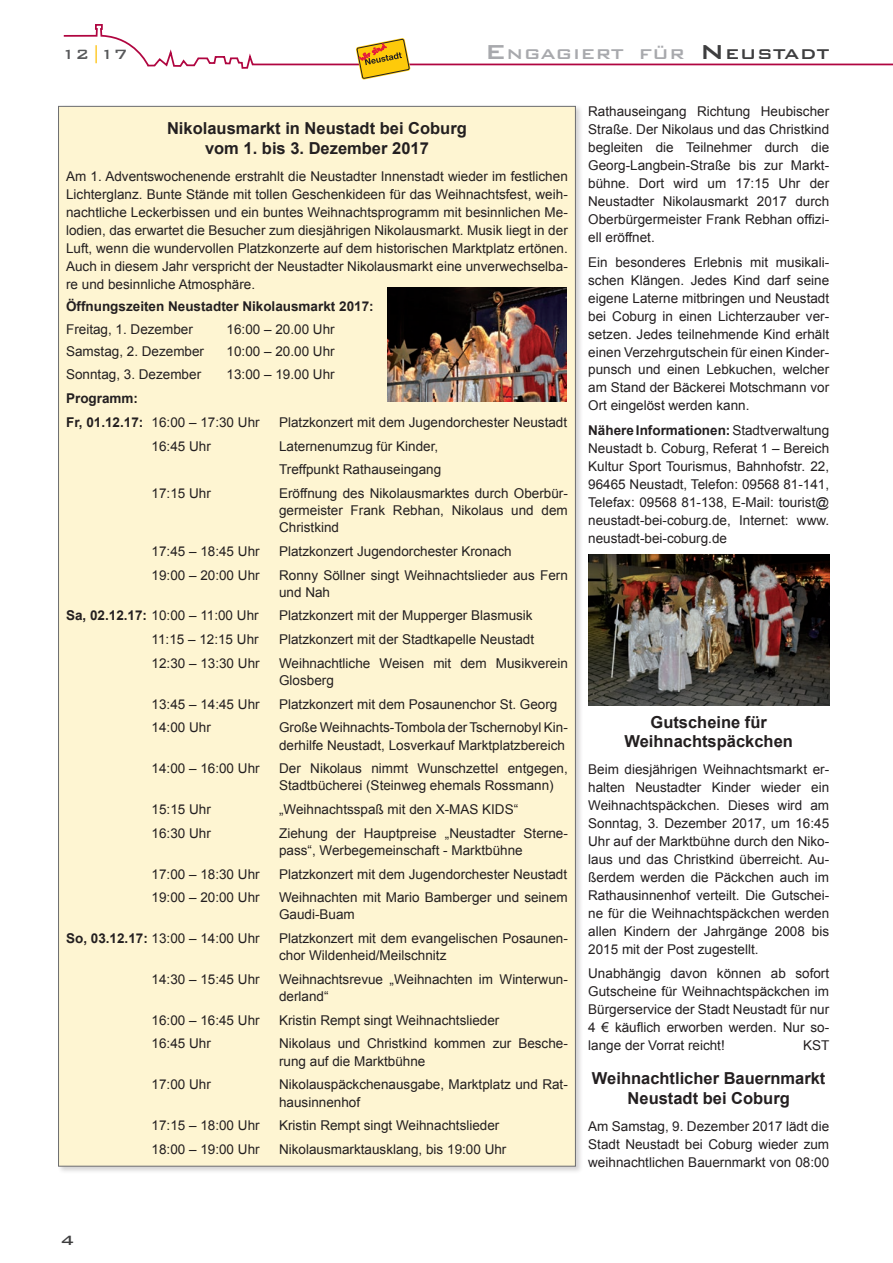
<style>
.page{position:relative;width:893px;height:1263px;background:#fff}
.page>*{position:absolute;margin:0;border:0;box-sizing:border-box;transform-origin:0 0}
.t1{font:500 18.9px "Bank Gothic BT";color:#a8a9ad;scale:1.06 1}
.t2{font:500 18px "Bank Gothic BT";color:#57585a}
.t3{font:500 18px "Bank Gothic BT";color:#3e3e3f}
.Zwischenüberschrift{font:700 16.5px/19.8px "Arial";color:#231f20;text-align:center}
.Grundtext{font:13.5px/18px "Arial";color:#231f20}
.Grundtext-2{font:700 13.5px "Arial";color:#231f20}
.s1{color:#fec210}
.s2{font-size:27px}
.s3{font-size:27px;color:#3e3e3f}
.s4{color:#3e3e3f}
.s5{font-weight:700}
</style>
<div class="page">
<svg style="left:63px;top:24px;width:830px;height:45px"></svg>
<svg style="left:356px;top:38px;width:54px;height:42px"></svg>
<div style="left:57px;top:105px;width:526px;height:1069px;background:#231f20;opacity:.2"></div>
<div style="left:58px;top:106px;width:517px;height:1060px;background:#fef5d2;border:1px solid #6c6d70"></div>
<img style="left:387px;top:288px;width:180px;height:114px">
<img style="left:589px;top:554px;width:240px;height:152px">
<h2 class="t2" style="left:62px;top:44px;width:68px">12<span class="s1">|</span>17</h2>
<h1 class="t1" style="left:485px;top:44px;width:326px"><span class="s2">E</span>ngagiert für <span class="s3">N</span> <span class="s4">eustadt</span></h1>
<p class="Zwischenüberschrift" style="left:167px;top:119px;width:301px">Nikolausmarkt in Neustadt bei Coburg vom 1. bis 3. Dezember 2017</p>
<p class="Grundtext" style="left:66px;top:167px;width:503px;text-align:justify">Am 1. Adventswochenende erstrahlt die Neustadter Innenstadt wieder im festlichen Lichterglanz. Bunte Stände mit tollen Geschenkideen für das Weihnachtsfest, weih&shy;nachtliche Leckerbissen und ein buntes Weihnachtsprogramm mit besinnlichen Me&shy;lodien, das erwartet die Besucher zum diesjährigen Nikolausmarkt. Musik liegt in der Luft, wenn die wundervollen Platzkonzerte auf dem historischen Marktplatz ertönen.<br>Auch in diesem Jahr verspricht der Neustadter Nikolausmarkt eine unverwechselba&shy;re und besinnliche Atmosphäre.</p>
<p class="Grundtext-2" style="left:66px;top:297px;width:309px">Öffnungszeiten Neustadter Nikolausmarkt 2017:</p>
<p class="Grundtext" style="left:66px;top:320px;width:128px">Freitag, 1. Dezember</p>
<p class="Grundtext" style="left:227px;top:320px;width:110px">16:00 – 20.00 Uhr</p>
<p class="Grundtext" style="left:66px;top:343px;width:140px">Samstag, 2. Dezember</p>
<p class="Grundtext" style="left:227px;top:343px;width:110px">10:00 – 20.00 Uhr</p>
<p class="Grundtext" style="left:66px;top:365px;width:137px">Sonntag, 3. Dezember</p>
<p class="Grundtext" style="left:227px;top:365px;width:110px">13:00 – 19.00 Uhr</p>
<p class="Grundtext-2" style="left:66px;top:390px;width:74px">Programm:</p>
<p class="Grundtext" style="left:66px;top:413px;width:195px"><span class="s5">Fr, 01.12.17:</span> 16:00 – 17:30 Uhr</p>
<p class="Grundtext" style="left:279px;top:413px;width:290px">Platzkonzert mit dem Jugendorchester Neustadt</p>
<p class="Grundtext" style="left:152px;top:437px;width:61px">16:45 Uhr</p>
<p class="Grundtext" style="left:279px;top:437px;width:161px">Laternenumzug für Kinder,</p>
<p class="Grundtext" style="left:279px;top:461px;width:164px">Treffpunkt Rathauseingang</p>
<p class="Grundtext" style="left:152px;top:484px;width:61px">17:15 Uhr</p>
<p class="Grundtext" style="left:279px;top:485px;width:290px;line-height:17.2px;text-align:justify">Eröffnung des Nikolausmarktes durch Oberbür&shy;germeister Frank Rebhan, Nikolaus und dem Christkind</p>
<p class="Grundtext" style="left:152px;top:542px;width:110px">17:45 – 18:45 Uhr</p>
<p class="Grundtext" style="left:279px;top:542px;width:234px">Platzkonzert Jugendorchester Kronach</p>
<p class="Grundtext" style="left:152px;top:566px;width:110px">19:00 – 20:00 Uhr</p>
<p class="Grundtext" style="left:279px;top:566px;width:290px;line-height:17.2px">Ronny Söllner singt Weihnachtslieder aus Fern und Nah</p>
<p class="Grundtext" style="left:66px;top:607px;width:194px"><span class="s5">Sa, 02.12.17:</span> 10:00 – 11:00 Uhr</p>
<p class="Grundtext" style="left:279px;top:607px;width:255px">Platzkonzert mit der Mupperger Blasmusik</p>
<p class="Grundtext" style="left:152px;top:630px;width:109px">11:15 – 12:15 Uhr</p>
<p class="Grundtext" style="left:279px;top:630px;width:257px">Platzkonzert mit der Stadtkapelle Neustadt</p>
<p class="Grundtext" style="left:152px;top:654px;width:110px">12:30 – 13:30 Uhr</p>
<p class="Grundtext" style="left:279px;top:654px;width:290px;line-height:17.2px">Weihnachtliche Weisen mit dem Musikverein<br>Glosberg</p>
<p class="Grundtext" style="left:152px;top:695px;width:110px">13:45 – 14:45 Uhr</p>
<p class="Grundtext" style="left:279px;top:695px;width:280px">Platzkonzert mit dem Posaunenchor St. Georg</p>
<p class="Grundtext" style="left:152px;top:719px;width:61px">14:00 Uhr</p>
<p class="Grundtext" style="left:279px;top:719px;width:290px;line-height:17.2px">Große Weihnachts-Tombola der Tschernobyl Kin&shy;derhilfe Neustadt, Losverkauf Marktplatzbereich</p>
<p class="Grundtext" style="left:152px;top:759px;width:110px">14:00 – 16:00 Uhr</p>
<p class="Grundtext" style="left:279px;top:760px;width:290px;line-height:17.2px">Der Nikolaus nimmt Wunschzettel entgegen,<br>Stadtbücherei (Steinweg ehemals Rossmann)</p>
<p class="Grundtext" style="left:152px;top:800px;width:61px">15:15 Uhr</p>
<p class="Grundtext" style="left:279px;top:800px;width:241px">„Weihnachtsspaß mit den X-MAS KIDS“</p>
<p class="Grundtext" style="left:152px;top:824px;width:61px">16:30 Uhr</p>
<p class="Grundtext" style="left:279px;top:824px;width:290px;line-height:17.2px">Ziehung der Hauptpreise „Neustadter Sterne&shy;pass“, Werbegemeinschaft - Marktbühne</p>
<p class="Grundtext" style="left:152px;top:865px;width:110px">17:00 – 18:30 Uhr</p>
<p class="Grundtext" style="left:279px;top:865px;width:290px">Platzkonzert mit dem Jugendorchester Neustadt</p>
<p class="Grundtext" style="left:152px;top:888px;width:110px">19:00 – 20:00 Uhr</p>
<p class="Grundtext" style="left:279px;top:889px;width:290px;line-height:17.2px">Weihnachten mit Mario Bamberger und seinem<br>Gaudi-Buam</p>
<p class="Grundtext" style="left:66px;top:929px;width:195px"><span class="s5">So, 03.12.17:</span> 13:00 – 14:00 Uhr</p>
<p class="Grundtext" style="left:279px;top:930px;width:290px;line-height:17.2px">Platzkonzert mit dem evangelischen Posaunen&shy;chor Wildenheid/Meilschnitz</p>
<p class="Grundtext" style="left:152px;top:970px;width:110px">14:30 – 15:45 Uhr</p>
<p class="Grundtext" style="left:279px;top:971px;width:290px;line-height:17.2px">Weihnachtsrevue „Weihnachten im Winterwun&shy;derland“</p>
<p class="Grundtext" style="left:152px;top:1011px;width:110px">16:00 – 16:45 Uhr</p>
<p class="Grundtext" style="left:279px;top:1011px;width:222px">Kristin Rempt singt Weihnachtslieder</p>
<p class="Grundtext" style="left:152px;top:1035px;width:61px">16:45 Uhr</p>
<p class="Grundtext" style="left:279px;top:1035px;width:290px;line-height:17.2px">Nikolaus und Christkind kommen zur Besche&shy;rung auf die Marktbühne</p>
<p class="Grundtext" style="left:152px;top:1076px;width:61px">17:00 Uhr</p>
<p class="Grundtext" style="left:279px;top:1076px;width:290px;line-height:17.2px">Nikolauspäckchenausgabe, Marktplatz und Rat&shy;hausinnenhof</p>
<p class="Grundtext" style="left:152px;top:1116px;width:110px">17:15 – 18:00 Uhr</p>
<p class="Grundtext" style="left:279px;top:1116px;width:222px">Kristin Rempt singt Weihnachtslieder</p>
<p class="Grundtext" style="left:152px;top:1140px;width:110px">18:00 – 19:00 Uhr</p>
<p class="Grundtext" style="left:279px;top:1140px;width:229px">Nikolausmarktausklang, bis 19:00 Uhr</p>
<p class="Grundtext" style="left:588px;top:103px;width:242px;text-align:justify">Rathauseingang Richtung Heubischer Straße. Der Nikolaus und das Christkind begleiten die Teilnehmer durch die Georg-Langbein-Straße bis zur Markt&shy;bühne. Dort wird um 17:15 Uhr der Neustadter Nikolausmarkt 2017 durch Oberbürgermeister Frank Rebhan offizi&shy;ell eröffnet.</p>
<p class="Grundtext" style="left:588px;top:253px;width:242px;text-align:justify">Ein besonderes Erlebnis mit musikali&shy;schen Klängen. Jedes Kind darf seine eigene Laterne mitbringen und Neustadt bei Coburg in einen Lichterzauber ver&shy;setzen. Jedes teilnehmende Kind erhält einen Verzehrgutschein für einen Kinder&shy;punsch und einen Lebkuchen, welcher am Stand der Bäckerei Motschmann vor Ort eingelöst werden kann.</p>
<p class="Grundtext" style="left:588px;top:421px;width:242px;text-align:justify"><span class="s5">Nähere Informationen:</span> Stadtverwaltung Neustadt b. Coburg, Referat 1 – Bereich Kultur Sport Tourismus, Bahnhofstr. 22, 96465 Neustadt, Telefon: 09568 81-141, Telefax: 09568 81-138, E-Mail: tourist@ neustadt-bei-coburg.de, Internet: www. neustadt-bei-coburg.de</p>
<p class="Zwischenüberschrift" style="left:624px;top:712px;width:170px">Gutscheine für<br>Weihnachtspäckchen</p>
<p class="Grundtext" style="left:588px;top:760px;width:242px;text-align:justify">Beim diesjährigen Weihnachtsmarkt er&shy;halten Neustadter Kinder wieder ein Weihnachtspäckchen. Dieses wird am Sonntag, 3. Dezember 2017, um 16:45<br>Uhr auf der Marktbühne durch den Niko&shy;laus und das Christkind überreicht. Au&shy;ßerdem werden die Päckchen auch im Rathausinnenhof verteilt. Die Gutschei&shy;ne für die Weihnachtspäckchen werden allen Kindern der Jahrgänge 2008 bis 2015 mit der Post zugestellt.</p>
<p class="Grundtext" style="left:588px;top:965px;width:242px;text-align:justify">Unabhängig davon können ab sofort Gutscheine für Weihnachtspäckchen im Bürgerservice der Stadt Neustadt für nur 4 € käuflich erworben werden. Nur so&shy;lange der Vorrat reicht!</p>
<p class="Grundtext" style="left:803px;top:1036px;width:28px">KST</p>
<p class="Zwischenüberschrift" style="left:592px;top:1069px;width:235px">Weihnachtlicher Bauernmarkt<br>Neustadt bei Coburg</p>
<p class="Grundtext" style="left:588px;top:1117px;width:242px;text-align:justify">Am Samstag, 9. Dezember 2017 lädt die Stadt Neustadt bei Coburg wieder zum weihnachtlichen Bauernmarkt von 08:00</p>
<h2 class="t3" style="left:61px;top:1230px;width:15px">4</h2>
</div>
